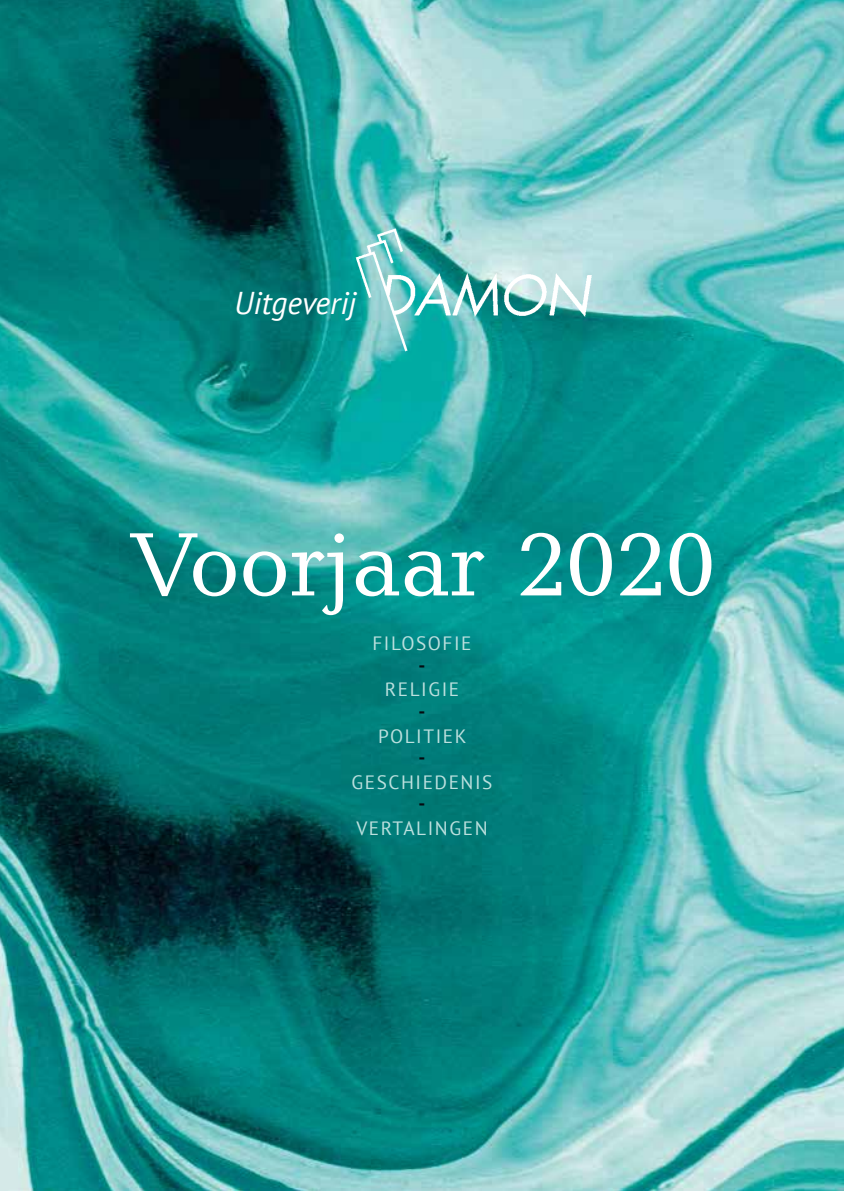
<style>
.page{position:relative;width:844px;height:1191px;background:#fff}
.page>*{position:absolute;margin:0;border:0;box-sizing:border-box;transform-origin:0 0}
.t1{font:85.75px "Candida SB";color:#fff}
.t2{font:italic 31.5px "PT Sans";color:#fff}
.t3{font:19.25px "PT Sans";letter-spacing:.08em;color:#bce0de}
.t4{font:700 19.25px "PT Sans";color:#050a0f}
</style>
<div class="page">
<img style="left:0;top:0;width:843px;height:1191px">
<img style="left:347px;top:222px;width:260px;height:136px">
<h2 class="t2" style="left:234px;top:283px;width:124px">Uitgeverij</h2>
<h1 class="t1" style="left:129px;top:513px;width:588px">Voorjaar 2020</h1>
<p class="t3" style="left:372px;top:631px;width:100px">FILOSOFIE</p>
<p class="t4" style="left:418px;top:652px;width:8px">-</p>
<p class="t3" style="left:385px;top:677px;width:76px">RELIGIE</p>
<p class="t4" style="left:418px;top:698px;width:8px">-</p>
<p class="t3" style="left:378px;top:723px;width:90px">POLITIEK</p>
<p class="t4" style="left:418px;top:744px;width:8px">-</p>
<p class="t3" style="left:351px;top:769px;width:142px">GESCHIEDENIS</p>
<p class="t4" style="left:418px;top:791px;width:8px">-</p>
<p class="t3" style="left:356px;top:816px;width:133px">VERTALINGEN</p>
</div>
